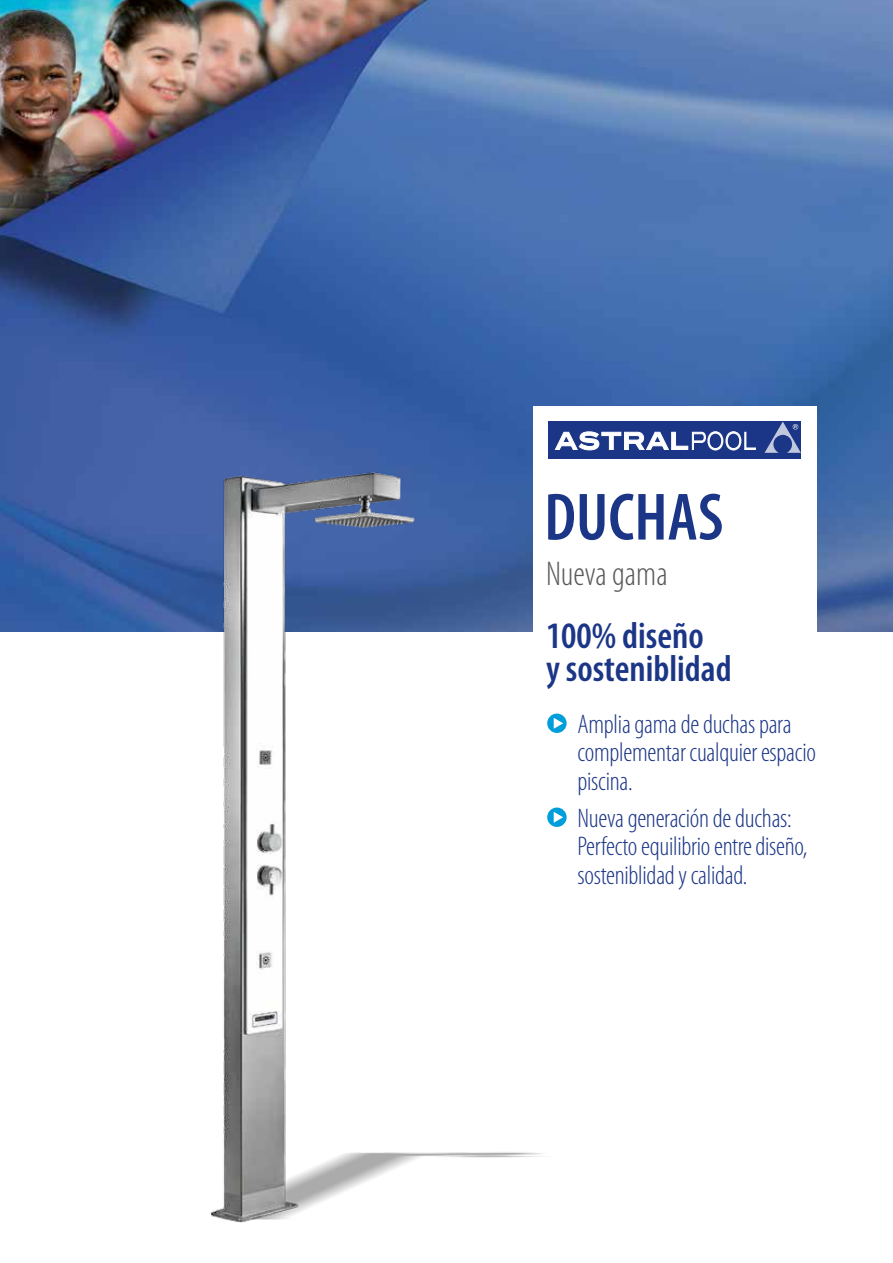
<style>
.page{position:relative;width:893px;height:1263px;background:#fff}
.page>*{position:absolute;margin:0;border:0;box-sizing:border-box;transform-origin:0 0}
.t1{font:600 condensed 67.5px "Myriad Pro";color:#1c3687}
.t2{font:600 condensed 37.5px/33px "Myriad Pro";color:#1c3687}
.t3{font:300 condensed 34.5px "Myriad Pro";color:#58595b}
.t4{font:300 condensed 27px/28.5px "Myriad Pro";letter-spacing:-.01em;color:#1c3687}
</style>
<div class="page">
<img style="left:0;top:0;width:893px;height:631px">
<img style="left:43px;top:329px;width:542px;height:894px">
<div style="left:533px;top:406px;width:283px;height:292px;background:#fff"></div>
<div style="left:547px;top:421px;width:255px;height:39px;background:#1c3687"></div>
<svg style="left:765px;top:422px;width:36px;height:31px"></svg>
<svg style="left:555px;top:431px;width:201px;height:19px"></svg>
<svg style="left:547px;top:713px;width:20px;height:20px"></svg>
<svg style="left:554px;top:718px;width:9px;height:11px"></svg>
<svg style="left:547px;top:807px;width:20px;height:20px"></svg>
<svg style="left:554px;top:812px;width:9px;height:11px"></svg>
<h1 class="t1" style="left:544px;top:484px;width:181px">DUCHAS</h1>
<p class="t3" style="left:546px;top:561px;width:123px">Nueva gama</p>
<h2 class="t2" style="left:546px;top:620px;width:187px">100% diseño<br>y sosteniblidad</h2>
<p class="t4" style="left:577px;top:712px;width:240px">Amplia gama de duchas para complementar cualquier espacio piscina.</p>
<p class="t4" style="left:577px;top:806px;width:231px">Nueva generación de duchas:<br>Perfecto equilibrio entre diseño, sosteniblidad y calidad.</p>
</div>
